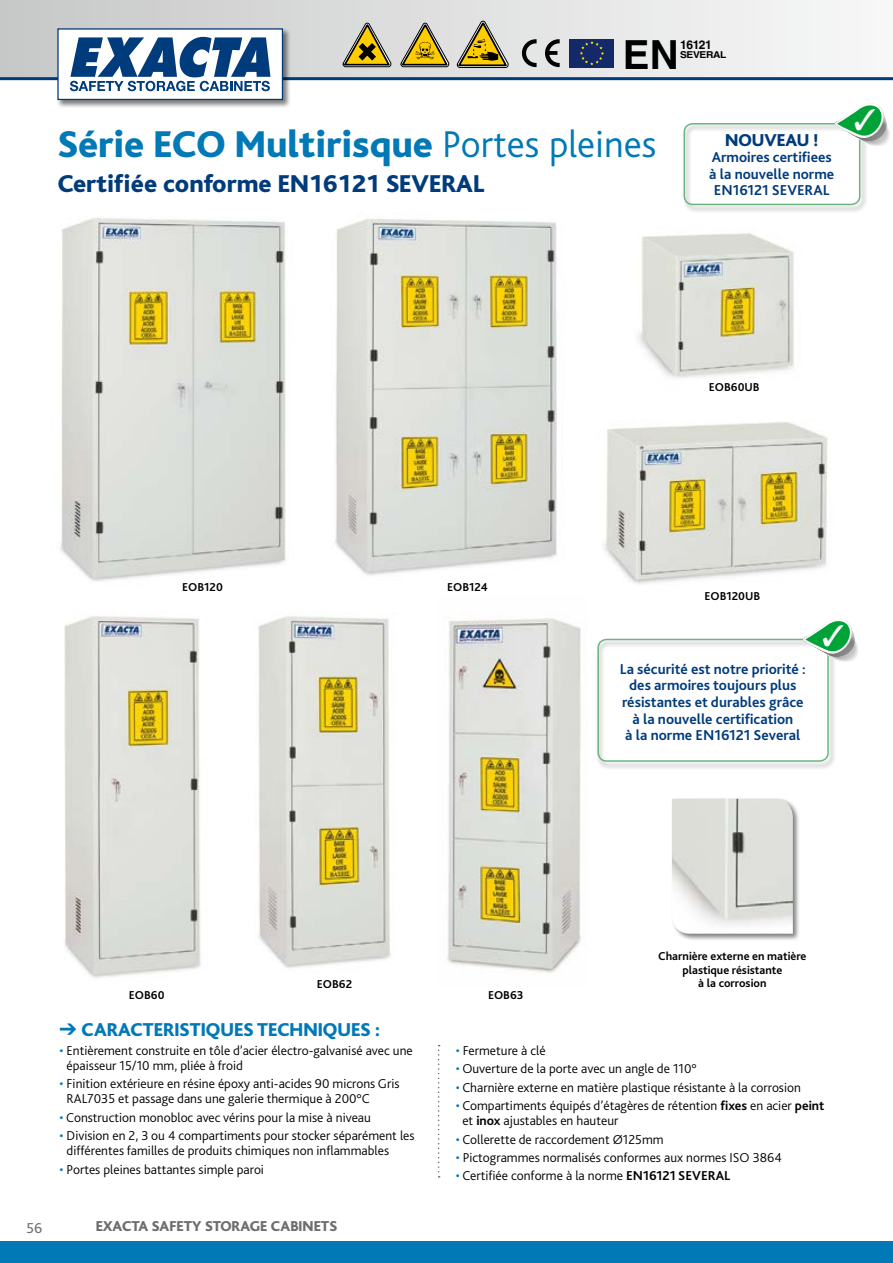
<style>
.page{position:relative;width:893px;height:1263px;background:#fff}
.page>*{position:absolute;margin:0;border:0;box-sizing:border-box;transform-origin:0 0}
.t1{font:700 40.2px "Helvetica";color:#000001}
.t2{font:800 39px "Bliss";color:#0079b6}
.t3{font:800 25.5px "Bliss";color:#003b7c}
.t4{font:800 19.5px "Bliss";color:#0079b6}
.t5{font:800 18px "Bliss";color:#003b7c}
.t6{font:700 15px/16.5px "Bliss 2";color:#003b7c;text-align:center}
.t7{font:800 15px "Bliss";color:#6e6e6e}
.t8{font:15px "Bliss 2";color:#6e6e6e}
.t9{font:300 13.5px/15px "Bliss 2";color:#000}
.t10{font:700 12.15px "Helvetica";letter-spacing:-.035em;color:#000001}
.t11{font:700 12px/13.5px "Bliss 2";color:#000;text-align:center}
.t12{font:700 9.45px "Helvetica";letter-spacing:-.035em;color:#000001;scale:1.08 1}
.s1{font-weight:300}
.s2{color:#0079b6}
.s3{font-weight:700}
</style>
<div class="page">
<div style="left:0;top:1242px;width:893px;height:21px;background:#0079b6"></div>
<svg style="left:0;top:0;width:893px;height:81px"></svg>
<div style="left:56px;top:27px;width:234px;height:80px;background:#000;opacity:.5"></div>
<div style="left:58px;top:29px;width:224px;height:70px;background:#fff"></div>
<div style="left:57px;top:28px;width:226px;height:72px;border:1px solid #003b7c"></div>
<svg style="left:70px;top:37px;width:200px;height:54px"></svg>
<div style="left:596px;top:638px;width:240px;height:132px;background:#000;opacity:.4"></div>
<div style="left:597px;top:639px;width:232px;height:123px;border:2px solid #6ab57f;border-radius:9px"></div>
<img style="left:60px;top:216px;width:226px;height:365px">
<img style="left:335px;top:219px;width:222px;height:356px">
<img style="left:258px;top:616px;width:133px;height:352px">
<img style="left:447px;top:618px;width:134px;height:355px">
<img style="left:64px;top:614px;width:137px;height:364px">
<img style="left:637px;top:233px;width:157px;height:145px">
<img style="left:603px;top:422px;width:227px;height:162px">
<div style="left:670px;top:797px;width:130px;height:144px;background:#000;opacity:.5"></div>
<img style="left:672px;top:799px;width:121px;height:135px">
<svg style="left:400px;top:23px;width:50px;height:44px"></svg>
<svg style="left:342px;top:23px;width:50px;height:44px"></svg>
<svg style="left:457px;top:21px;width:51px;height:47px"></svg>
<svg style="left:522px;top:39px;width:15px;height:28px"></svg>
<svg style="left:545px;top:39px;width:15px;height:28px"></svg>
<div style="left:569px;top:39px;width:45px;height:28px;background:#142968"></div>
<svg style="left:580px;top:41px;width:24px;height:24px"></svg>
<svg style="left:438px;top:1045px;width:2px;height:132px"></svg>
<div style="left:682px;top:122px;width:185px;height:91px;background:#000;opacity:.4"></div>
<div style="left:684px;top:123px;width:176px;height:82px;border:2px solid #6ab57f;border-radius:9px"></div>
<svg style="left:803px;top:619px;width:55px;height:45px"></svg>
<svg style="left:835px;top:104px;width:55px;height:45px"></svg>
<h1 class="t1" style="left:623px;top:30px;width:57px">EN</h1>
<p class="t10" style="left:680px;top:37px;width:33px">16121</p>
<p class="t12" style="left:680px;top:49px;width:44px">SEVERAL</p>
<h2 class="t2" style="left:58px;top:124px;width:600px">Série ECO Multirisque <span class="s1">Portes pleines</span></h2>
<h3 class="t3" style="left:58px;top:171px;width:428px">Certifiée conforme EN16121 SEVERAL</h3>
<h3 class="t5" style="left:725px;top:130px;width:95px">NOUVEAU !</h3>
<p class="t6" style="left:709px;top:149px;width:127px">Armoires certifiees à la nouvelle norme<br>EN16121 SEVERAL</p>
<p class="t11" style="left:709px;top:380px;width:52px">EOB60UB</p>
<p class="t11" style="left:182px;top:580px;width:42px">EOB120</p>
<p class="t11" style="left:447px;top:580px;width:42px">EOB124</p>
<p class="t11" style="left:704px;top:589px;width:57px">EOB120UB</p>
<p class="t6" style="left:620px;top:660px;width:187px">La sécurité est notre priorité : des armoires toujours plus résistantes et durables grâce à la nouvelle certification<br>à la norme EN16121 Several</p>
<p class="t11" style="left:129px;top:988px;width:37px">EOB60</p>
<p class="t11" style="left:317px;top:977px;width:37px">EOB62</p>
<h3 class="t4" style="left:60px;top:1019px;width:322px">➔ CARACTERISTIQUES TECHNIQUES :</h3>
<p class="t9" style="left:67px;top:1043px;width:348px;text-indent:-7px"><span class="s2">•</span> Entièrement construite en tôle d’acier électro-galvanisé avec une épaisseur 15/10 mm, pliée à froid</p>
<p class="t9" style="left:67px;top:1076px;width:334px;text-indent:-7px"><span class="s2">•</span> Finition extérieure en résine époxy anti-acides 90 microns Gris<br>RAL7035 et passage dans une galerie thermique à 200°C</p>
<p class="t9" style="left:60px;top:1109px;width:313px"><span class="s2">•</span> Construction monobloc avec vérins pour la mise à niveau</p>
<p class="t9" style="left:67px;top:1128px;width:350px;text-indent:-7px"><span class="s2">•</span> Division en 2, 3 ou 4 compartiments pour stocker séparément les différentes familles de produits chimiques non inflammables</p>
<p class="t9" style="left:60px;top:1161px;width:206px"><span class="s2">•</span> Portes pleines battantes simple paroi</p>
<p class="t8" style="left:27px;top:1218px;width:17px">56</p>
<p class="t7" style="left:96px;top:1218px;width:243px">EXACTA SAFETY STORAGE CABINETS</p>
<p class="t11" style="left:488px;top:988px;width:37px">EOB63</p>
<p class="t11" style="left:658px;top:949px;width:150px">Charnière externe en matière plastique résistante<br>à la corrosion</p>
<p class="t9" style="left:456px;top:1042px;width:91px"><span class="s2">•</span> Fermeture à clé</p>
<p class="t9" style="left:456px;top:1061px;width:243px"><span class="s2">•</span> Ouverture de la porte avec un angle de 110°</p>
<p class="t9" style="left:456px;top:1079px;width:347px"><span class="s2">•</span> Charnière externe en matière plastique résistante à la corrosion</p>
<p class="t9" style="left:462px;top:1098px;width:364px;text-indent:-7px"><span class="s2">•</span> Compartiments équipés d’étagères de rétention <span class="s3">fixes</span> en acier <span class="s3">peint </span>et <span class="s3">inox</span> ajustables en hauteur</p>
<p class="t9" style="left:456px;top:1131px;width:210px"><span class="s2">•</span> Collerette de raccordement Ø125mm</p>
<p class="t9" style="left:456px;top:1149px;width:328px"><span class="s2">•</span> Pictogrammes normalisés conformes aux normes ISO 3864</p>
<p class="t9" style="left:456px;top:1168px;width:276px"><span class="s2">•</span> Certifiée conforme à la norme <span class="s3">EN16121 SEVERAL</span></p>
</div>
